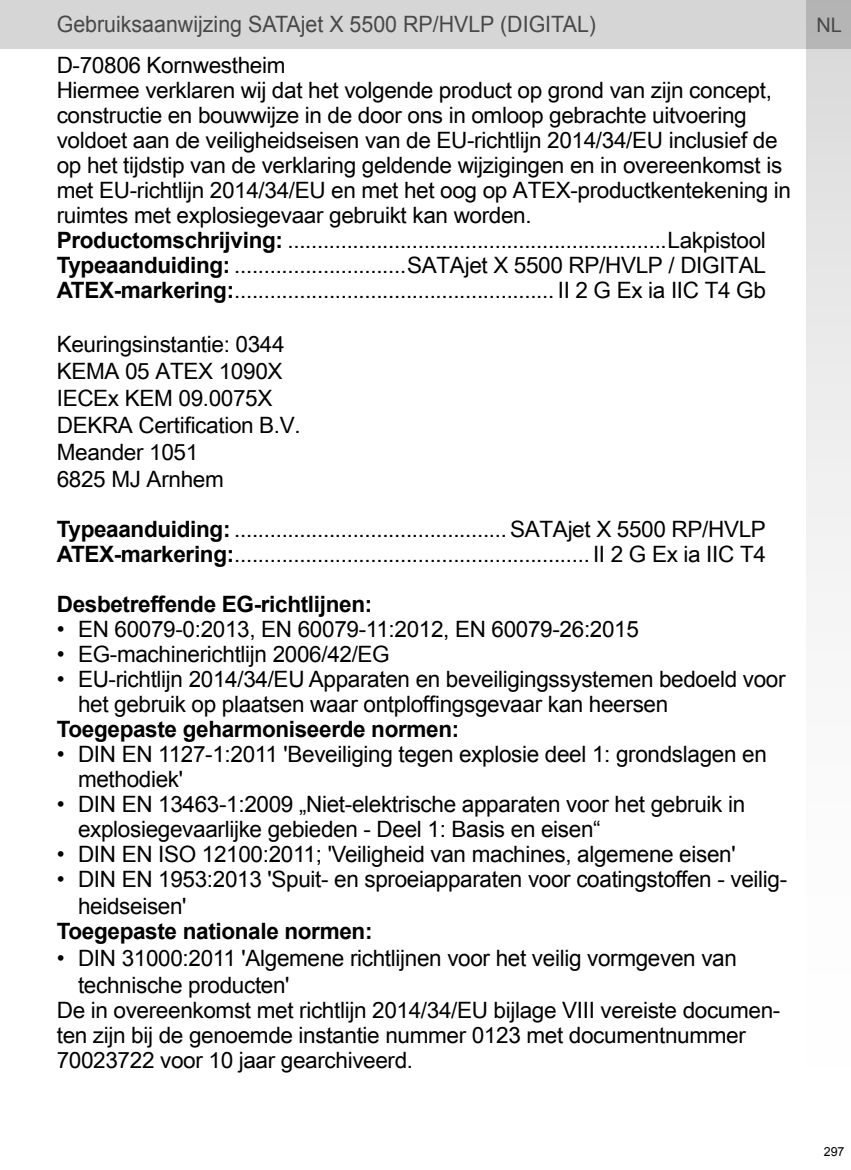
<style>
.page{position:relative;width:851px;height:1170px;background:#fff}
.page>*{position:absolute;margin:0;border:0;box-sizing:border-box;transform-origin:0 0}
.t1{font:22.5px/25px "Arial Unicode MS";letter-spacing:-.015em;color:#000}
.t2{font:22.5px/25px "Arial";letter-spacing:-.015em;color:#000}
.t3{font:700 22.5px "Arial";letter-spacing:-.015em;color:#000}
.t4{font:22.5px "Arial";color:#484848;scale:.95 1}
.t5{font:20px "Arial";color:#484848}
.t6{font:12.5px "Arial";color:#000}
.s1{font-family:"Arial";font-weight:700}
</style>
<div class="page">
<div style="left:0;top:0;width:850px;height:49px;background:#d6d6d6"></div>
<svg style="left:806px;top:0;width:44px;height:593px"></svg>
<p class="t4" style="left:57px;top:10px;width:569px">Gebruiksaanwijzing SATAjet X 5500 RP/HVLP (DIGITAL)</p>
<p class="t5" style="left:816px;top:11px;width:27px">NL</p>
<p class="t1" style="left:57px;top:52px;width:735px">D-70806 Kornwestheim<br>Hiermee verklaren wij dat het volgende product op grond van zijn concept, constructie en bouwwijze in de door ons in omloop gebrachte uitvoering voldoet aan de veiligheidseisen van de EU-richtlijn 2014/34/EU inclusief de op het tijdstip van de verklaring geldende wijzigingen en in overeenkomst is met EU-richtlijn 2014/34/EU en met het oog op ATEX-productkentekening in ruimtes met explosiegevaar gebruikt kan worden.<br><span class="s1">Productomschrijving:</span> ................................................................Lakpistool <span class="s1">Typeaanduiding:</span> .............................SATAjet X 5500 RP/HVLP / DIGITAL <span class="s1">ATEX-markering:</span>...................................................... II 2 G Ex ia IIC T4 Gb</p>
<p class="t1" style="left:57px;top:330px;width:245px;line-height:27px">Keuringsinstantie: 0344<br>KEMA 05 ATEX 1090X<br>IECEx KEM 09.0075X<br>DEKRA Certification B.V.<br>Meander 1051<br>6825 MJ Arnhem</p>
<p class="t1" style="left:57px;top:516px;width:710px"><span class="s1">Typeaanduiding:</span> .............................................. SATAjet X 5500 RP/HVLP<br><span class="s1">ATEX-markering:</span>............................................................ II 2 G Ex ia IIC T4</p>
<p class="t3" style="left:57px;top:589px;width:317px">Desbetreffende EG-richtlijnen:</p>
<p class="t2" style="left:57px;top:617px;width:583px">• EN 60079-0:2013, EN 60079-11:2012, EN 60079-26:2015</p>
<p class="t2" style="left:57px;top:642px;width:334px">• EG-machinerichtlijn 2006/42/EG</p>
<p class="t2" style="left:78px;top:667px;width:709px;text-indent:-21px">• EU-richtlijn 2014/34/EU Apparaten en beveiligingssystemen bedoeld voor het gebruik op plaatsen waar ontploffingsgevaar kan heersen</p>
<p class="t3" style="left:57px;top:714px;width:404px">Toegepaste geharmoniseerde normen:</p>
<p class="t2" style="left:78px;top:742px;width:690px;text-indent:-21px">• DIN EN 1127-1:2011 'Beveiliging tegen explosie deel 1: grondslagen en methodiek'</p>
<p class="t2" style="left:78px;top:792px;width:668px;text-indent:-21px">• DIN EN 13463-1:2009 „Niet-elektrische apparaten voor het gebruik in explosiegevaarlijke gebieden - Deel 1: Basis en eisen“</p>
<p class="t2" style="left:57px;top:842px;width:680px">• DIN EN ISO 12100:2011; 'Veiligheid van machines, algemene eisen'</p>
<p class="t2" style="left:78px;top:866px;width:710px;line-height:27px;text-indent:-21px">• DIN EN 1953:2013 'Spuit- en sproeiapparaten voor coatingstoffen - veilig&shy;heidseisen'</p>
<p class="t3" style="left:57px;top:916px;width:317px">Toegepaste nationale normen:</p>
<p class="t2" style="left:78px;top:945px;width:660px;line-height:27px;text-indent:-21px">• DIN 31000:2011 'Algemene richtlijnen voor het veilig vormgeven van technische producten'</p>
<p class="t1" style="left:57px;top:997px;width:725px">De in overeenkomst met richtlijn 2014/34/EU bijlage VIII vereiste documen&shy;ten zijn bij de genoemde instantie nummer 0123 met documentnummer<br>70023722 voor 10 jaar gearchiveerd.</p>
<p class="t6" style="left:823px;top:1143px;width:22px">297</p>
</div>
